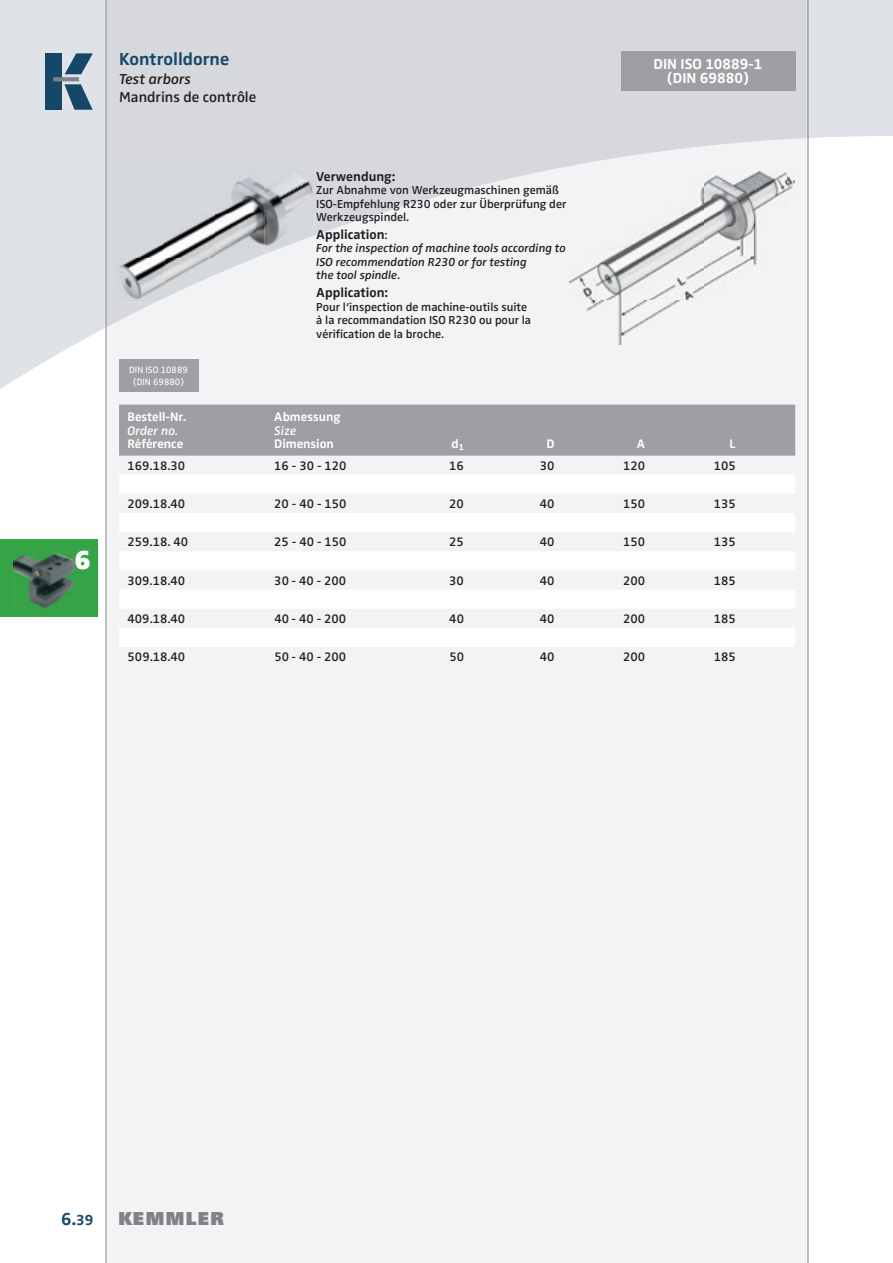
<style>
.page{position:relative;width:893px;height:1263px;background:#fff}
.page>*{position:absolute;margin:0;border:0;box-sizing:border-box;transform-origin:0 0}
.t1{font:900 27px "Zwo OT";color:#fff}
.t2{font:700 18px "Zwo OT";color:#154a69}
.t3{font:900 18px "Zurich BT";letter-spacing:.04em;color:#808285}
.t4{font:700 15px/13.5px "Zwo OT";color:#fff;text-align:center}
.t5{font:600 15px "Zwo OT";color:#231f20}
.t6{font:italic 600 15px "Zwo OT";color:#231f20}
.t7{font:700 13.5px "Zwo OT";color:#231f20}
.t8{font:600 12.75px "Zwo OT";color:#231f20}
.t9{font:700 12.75px "Zwo OT";color:#fff}
.t10{font:italic 600 12.75px "Zwo OT";color:#fff}
.t11{font:600 12px/13.5px "Zwo OT";color:#231f20}
.t12{font:italic 600 12px/13.5px "Zwo OT";color:#231f20}
.t13{font:9.45px/12px "Zwo OT";color:#fff;text-align:center}
.s1{font-weight:600;font-size:12px}
.s2{font-size:15px}
</style>
<div class="page">
<div style="left:107px;top:389px;width:699px;height:874px;background:#f2f3f4"></div>
<hr style="left:106px;top:0;width:1px;height:1263px;background:#bcbdc0">
<hr style="left:807px;top:0;width:2px;height:1263px;background:#bcbdc0">
<svg style="left:0;top:0;width:893px;height:389px"></svg>
<svg style="left:107px;top:0;width:700px;height:327px;fill:#d6d8dd"></svg>
<svg style="left:106px;top:0;width:1px;height:328px"></svg>
<svg style="left:807px;top:0;width:2px;height:138px"></svg>
<div style="left:46px;top:53px;width:16px;height:57px;background:#154868"></div>
<svg style="left:53px;top:53px;width:40px;height:57px"></svg>
<div style="left:621px;top:51px;width:174px;height:39px;background:#9d9fa2"></div>
<div style="left:0;top:539px;width:98px;height:78px;background:#37a347"></div>
<img style="left:13px;top:553px;width:61px;height:56px">
<div style="left:119px;top:405px;width:676px;height:51px;background:#9d9fa2"></div>
<svg style="left:119px;top:475px;width:676px;height:172px"></svg>
<div style="left:119px;top:359px;width:79px;height:32px;background:#9d9fa2"></div>
<img style="left:569px;top:171px;width:226px;height:173px">
<img style="left:255px;top:258px;width:6px;height:11px">
<img style="left:261px;top:254px;width:53px;height:15px">
<img style="left:165px;top:298px;width:43px;height:4px">
<div style="left:208px;top:269px;width:106px;height:33px;background:#f2f3f4"></div>
<img style="left:115px;top:169px;width:199px;height:45px">
<img style="left:115px;top:214px;width:150px;height:44px">
<img style="left:264px;top:214px;width:50px;height:40px">
<img style="left:115px;top:258px;width:50px;height:44px">
<img style="left:165px;top:258px;width:50px;height:40px">
<img style="left:215px;top:258px;width:40px;height:17px">
<h1 class="t1" style="left:75px;top:544px;width:17px">6</h1>
<h2 class="t2" style="left:119px;top:48px;width:112px">Kontrolldorne</h2>
<p class="t6" style="left:119px;top:70px;width:74px">Test arbors</p>
<p class="t5" style="left:119px;top:89px;width:139px">Mandrins de contrôle</p>
<p class="t4" style="left:654px;top:58px;width:110px">DIN ISO 10889-1 (DIN 69880)</p>
<p class="t13" style="left:129px;top:364px;width:60px">DIN ISO 10889 (DIN 69880)</p>
<p class="t9" style="left:128px;top:410px;width:60px">Bestell-Nr.</p>
<p class="t10" style="left:128px;top:423px;width:52px">Order no.</p>
<p class="t9" style="left:128px;top:437px;width:57px">Référence</p>
<p class="t7" style="left:316px;top:168px;width:81px">Verwendung:</p>
<p class="t11" style="left:316px;top:184px;width:252px">Zur Abnahme von Werkzeugmaschinen gemäß<br>ISO-Empfehlung R230 oder zur Überprüfung der<br>Werkzeugspindel.</p>
<p class="t7" style="left:316px;top:226px;width:73px">Application<span class="s1">:</span></p>
<p class="t12" style="left:316px;top:242px;width:251px">For the inspection of machine tools according to<br>ISO recommendation R230 or for testing<br>the tool spindle.</p>
<p class="t7" style="left:316px;top:285px;width:73px">Application:</p>
<p class="t11" style="left:316px;top:300px;width:216px">Pour l‘inspection de machine-outils suite à la recommandation ISO R230 ou pour la vérification de la broche.</p>
<p class="t9" style="left:274px;top:410px;width:68px">Abmessung</p>
<p class="t10" style="left:274px;top:423px;width:24px">Size</p>
<p class="t9" style="left:274px;top:437px;width:61px">Dimension</p>
<p class="t9" style="left:451px;top:437px;width:14px">d<sub>1</sub></p>
<p class="t9" style="left:546px;top:437px;width:10px">D</p>
<p class="t9" style="left:637px;top:437px;width:10px">A</p>
<p class="t9" style="left:730px;top:437px;width:8px">L</p>
<p class="t8" style="left:128px;top:458px;width:59px">169.18.30</p>
<p class="t8" style="left:274px;top:458px;width:74px">16 - 30 - 120</p>
<p class="t8" style="left:449px;top:458px;width:16px">16</p>
<p class="t8" style="left:540px;top:458px;width:16px">30</p>
<p class="t8" style="left:623px;top:458px;width:24px">120</p>
<p class="t8" style="left:714px;top:458px;width:24px">105</p>
<p class="t8" style="left:128px;top:496px;width:59px">209.18.40</p>
<p class="t8" style="left:274px;top:496px;width:74px">20 - 40 - 150</p>
<p class="t8" style="left:449px;top:496px;width:16px">20</p>
<p class="t8" style="left:540px;top:496px;width:16px">40</p>
<p class="t8" style="left:623px;top:496px;width:24px">150</p>
<p class="t8" style="left:714px;top:496px;width:24px">135</p>
<p class="t8" style="left:128px;top:535px;width:62px">259.18. 40</p>
<p class="t8" style="left:274px;top:535px;width:74px">25 - 40 - 150</p>
<p class="t8" style="left:449px;top:535px;width:16px">25</p>
<p class="t8" style="left:540px;top:535px;width:16px">40</p>
<p class="t8" style="left:623px;top:535px;width:24px">150</p>
<p class="t8" style="left:714px;top:535px;width:24px">135</p>
<p class="t8" style="left:128px;top:573px;width:59px">309.18.40</p>
<p class="t8" style="left:274px;top:573px;width:73px">30 - 40 - 200</p>
<p class="t8" style="left:449px;top:573px;width:16px">30</p>
<p class="t8" style="left:540px;top:573px;width:16px">40</p>
<p class="t8" style="left:623px;top:573px;width:24px">200</p>
<p class="t8" style="left:714px;top:573px;width:24px">185</p>
<p class="t8" style="left:128px;top:611px;width:59px">409.18.40</p>
<p class="t8" style="left:274px;top:611px;width:73px">40 - 40 - 200</p>
<p class="t8" style="left:449px;top:611px;width:16px">40</p>
<p class="t8" style="left:540px;top:611px;width:16px">40</p>
<p class="t8" style="left:623px;top:611px;width:24px">200</p>
<p class="t8" style="left:714px;top:611px;width:24px">185</p>
<p class="t8" style="left:128px;top:649px;width:59px">509.18.40</p>
<p class="t8" style="left:274px;top:649px;width:73px">50 - 40 - 200</p>
<p class="t8" style="left:449px;top:649px;width:16px">50</p>
<p class="t8" style="left:540px;top:649px;width:16px">40</p>
<p class="t8" style="left:623px;top:649px;width:24px">200</p>
<p class="t8" style="left:714px;top:649px;width:24px">185</p>
<h2 class="t2" style="left:61px;top:1209px;width:34px">6.<span class="s2">39</span></h2>
<h2 class="t3" style="left:118px;top:1208px;width:108px">KEMMLER</h2>
</div>
